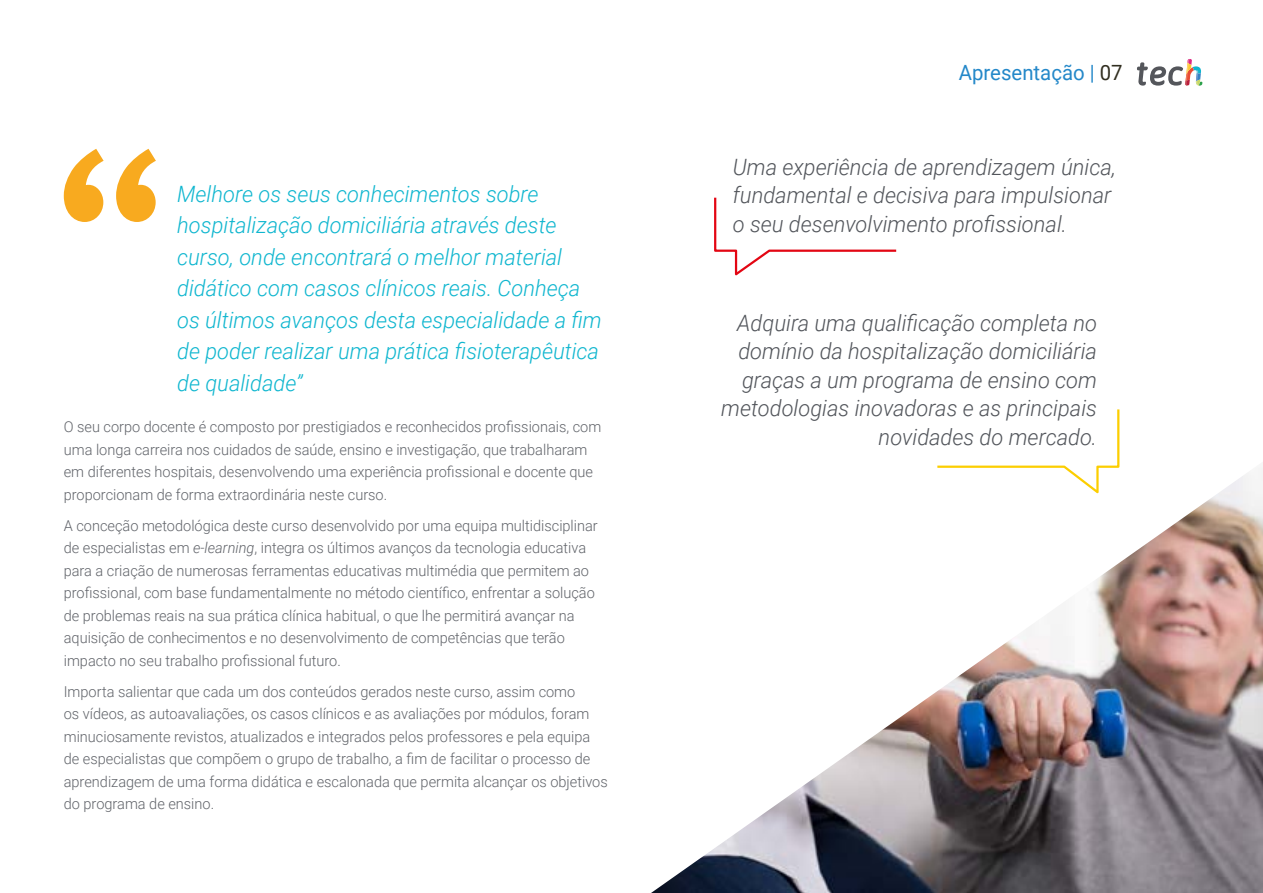
<style>
.page{position:relative;width:1263px;height:893px;background:#fff}
.page>*{position:absolute;margin:0;border:0;box-sizing:border-box;transform-origin:0 0}
.t1{font:italic 300 22.5px/28.5px "Roboto";color:#52555b;text-align:right}
.t2{font:italic 300 22.5px/31.5px "Roboto";color:#0fb6cf}
.t3{font:21px "Roboto";color:#2488c9}
.t4{font:300 15px/22.5px "Roboto";color:#61646a}
.s1{font-style:italic}
.s2{color:#312e20}
</style>
<div class="page">
<svg style="left:64px;top:149px;width:92px;height:73px"></svg>
<img style="left:651px;top:468px;width:612px;height:425px">
<svg style="left:1137px;top:59px;width:65px;height:27px"></svg>
<svg style="left:935px;top:409px;width:185px;height:88px"></svg>
<svg style="left:714px;top:197px;width:183px;height:79px"></svg>
<p class="t2" style="left:177px;top:177px;width:426px">Melhore os seus conhecimentos sobre hospitalização domiciliária através deste curso, onde encontrará o melhor material didático com casos clínicos reais. Conheça os últimos avanços desta especialidade a fim de poder realizar uma prática fisioterapêutica de qualidade”</p>
<p class="t4" style="left:64px;top:415px;width:539px">O seu corpo docente é composto por prestigiados e reconhecidos profissionais, com uma longa carreira nos cuidados de saúde, ensino e investigação, que trabalharam em diferentes hospitais, desenvolvendo uma experiência profissional e docente que proporcionam de forma extraordinária neste curso.</p>
<p class="t4" style="left:64px;top:514px;width:536px">A conceção metodológica deste curso desenvolvido por uma equipa multidisciplinar de especialistas em <span class="s1">e-learning</span>, integra os últimos avanços da tecnologia educativa para a criação de numerosas ferramentas educativas multimédia que permitem ao profissional, com base fundamentalmente no método científico, enfrentar a solução de problemas reais na sua prática clínica habitual, o que lhe permitirá avançar na aquisição de conhecimentos e no desenvolvimento de competências que terão impacto no seu trabalho profissional futuro.</p>
<p class="t4" style="left:64px;top:680px;width:545px">Importa salientar que cada um dos conteúdos gerados neste curso, assim como<br>os vídeos, as autoavaliações, os casos clínicos e as avaliações por módulos, foram minuciosamente revistos, atualizados e integrados pelos professores e pela equipa de especialistas que compõem o grupo de trabalho, a fim de facilitar o processo de aprendizagem de uma forma didática e escalonada que permita alcançar os objetivos do programa de ensino.</p>
<h2 class="t3" style="left:959px;top:57px;width:165px">Apresentação | <span class="s2">07</span></h2>
<h1 class="t1" style="left:733px;top:152px;width:385px;text-align:left">Uma experiência de aprendizagem única, fundamental e decisiva para impulsionar o seu desenvolvimento profissional.</h1>
<h1 class="t1" style="left:721px;top:308px;width:377px">Adquira uma qualificação completa no domínio da hospitalização domiciliária graças a um programa de ensino com metodologias inovadoras e as principais novidades do mercado.</h1>
</div>
